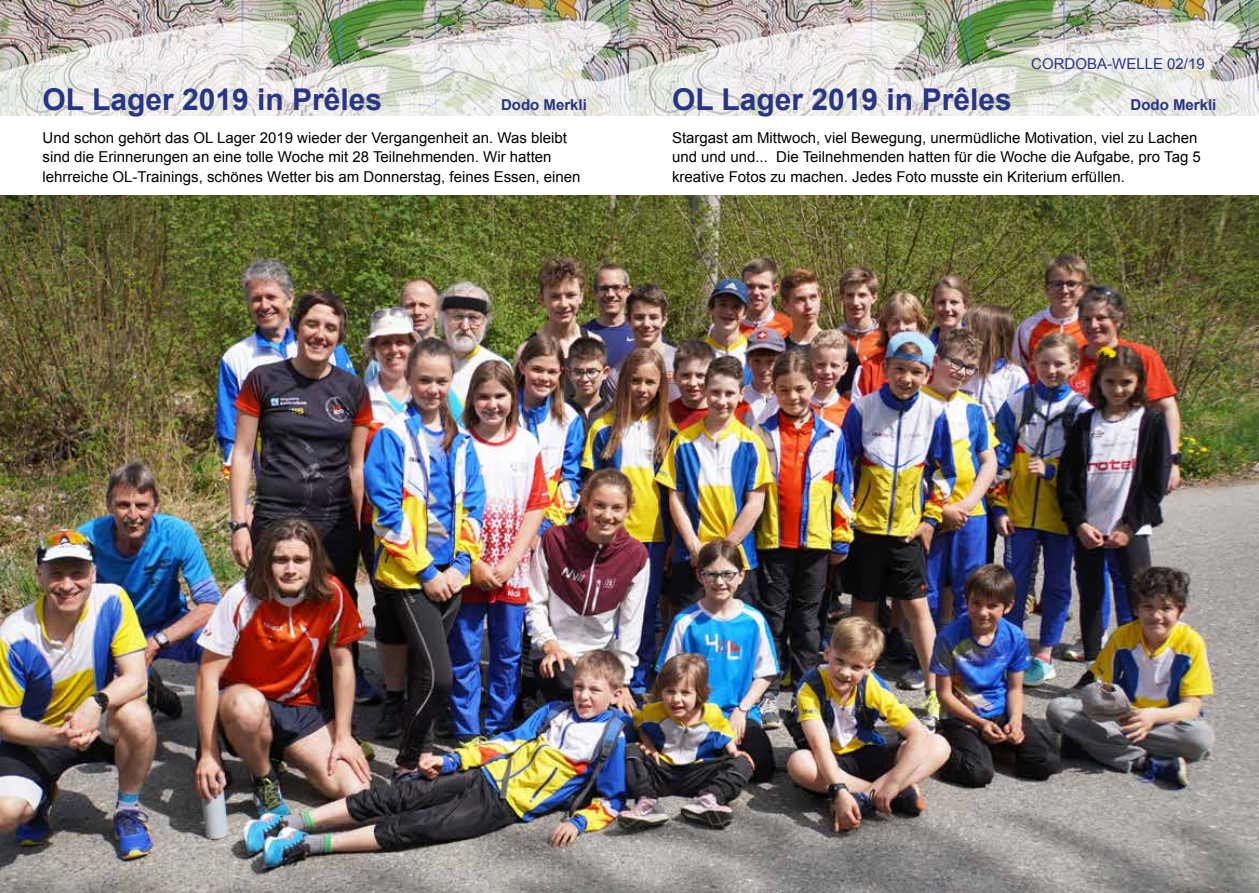
<style>
.page{position:relative;width:1259px;height:893px;background:#fff}
.page>*{position:absolute;margin:0;border:0;box-sizing:border-box;transform-origin:0 0}
.t1{font:700 30px "Arial";color:#283583}
.t2{font:15px/19.5px "Arial";color:#000}
.t3{font:700 15px "Arial";color:#283583}
.t4{font:15px "Arial";color:#283583}
</style>
<div class="page">
<img style="left:0;top:0;width:1259px;height:116px">
<img style="left:0;top:196px;width:1259px;height:697px">
<p class="t4" style="left:1031px;top:54px;width:175px">CORDOBA-WELLE 02/19</p>
<h1 class="t1" style="left:43px;top:79px;width:341px">OL Lager 2019 in Prêles</h1>
<p class="t3" style="left:1130px;top:94px;width:87px">Dodo Merkli</p>
<p class="t2" style="left:43px;top:128px;width:539px">Und schon gehört das OL Lager 2019 wieder der Vergangenheit an. Was bleibt sind die Erinnerungen an eine tolle Woche mit 28 Teilnehmenden. Wir hatten lehrreiche OL-Trainings, schönes Wetter bis am Donnerstag, feines Essen, einen</p>
<p class="t2" style="left:672px;top:128px;width:530px">Stargast am Mittwoch, viel Bewegung, unermüdliche Motivation, viel zu Lachen und und und... Die Teilnehmenden hatten für die Woche die Aufgabe, pro Tag 5 kreative Fotos zu machen. Jedes Foto musste ein Kriterium erfüllen.</p>
<p class="t3" style="left:501px;top:94px;width:87px">Dodo Merkli</p>
<h1 class="t1" style="left:672px;top:79px;width:341px">OL Lager 2019 in Prêles</h1>
</div>
